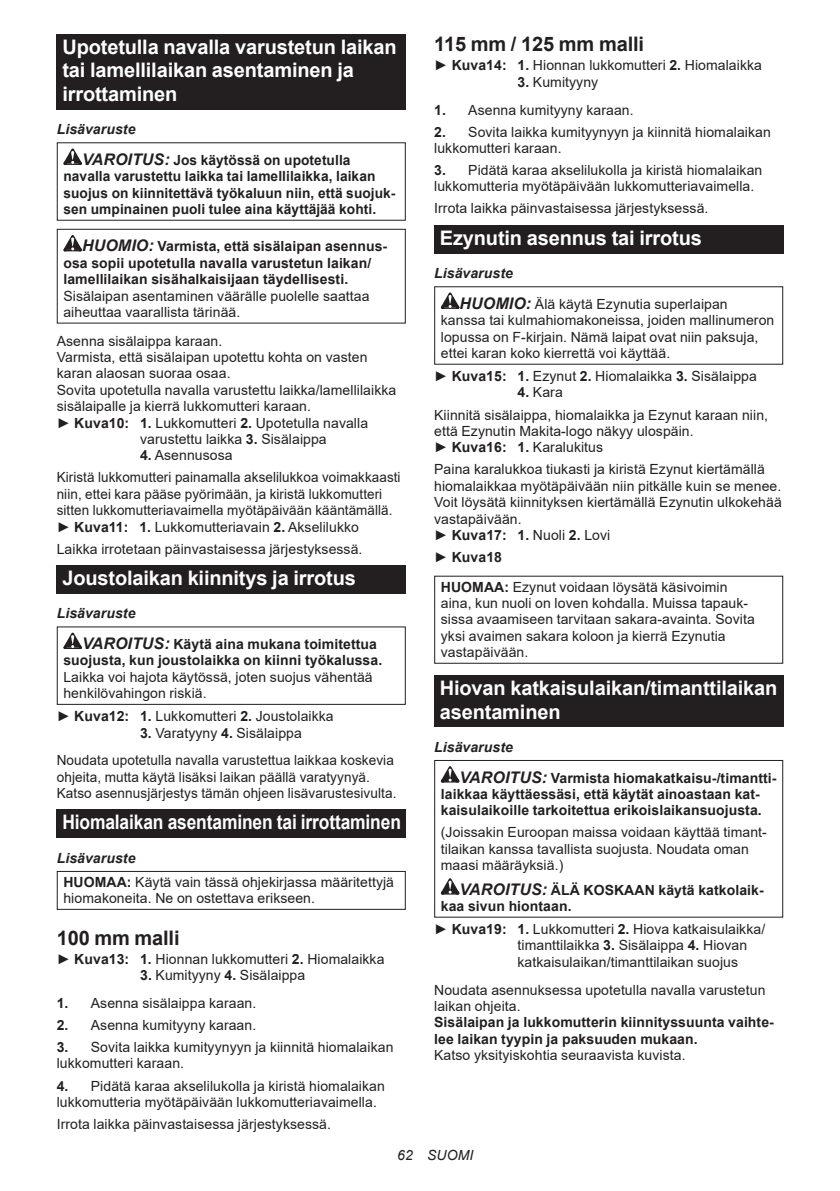
<style>
.page{position:relative;width:840px;height:1191px;background:#fff}
.page>*{position:absolute;margin:0;border:0;box-sizing:border-box;transform-origin:0 0}
.t1{font:700 20px/23.4px "Arial";letter-spacing:-.01em;color:#fff}
.t2{font:700 20px "Arial";letter-spacing:-.01em;color:#fff;scale:.87 1}
.t3{font:700 20px "Arial";letter-spacing:-.01em;color:#231f20}
.t4{font:14px/16.4px "Arial";letter-spacing:.005em;color:#231f20}
.t5{font:700 14px/16.4px "Arial";letter-spacing:.005em;color:#231f20}
.t6{font:14px/16.4px "Arial";letter-spacing:.005em;color:#231f20;scale:.96 1}
.t7{font:italic 14px "Arial";letter-spacing:.005em;color:#231f20}
.s1{font-style:italic}
.s2{font-style:italic;font-size:16px}
.s3{font-weight:700}
.s4{font-weight:700;font-style:italic}
.s5{font-weight:700;font-style:italic;font-size:16px}
</style>
<div class="page">
<div style="left:57px;top:34px;width:348px;height:75px;background:#231f20"></div>
<svg style="left:63px;top:148px;width:19px;height:17px"></svg>
<div style="left:57px;top:142px;width:348px;height:79px;border:1px solid #231f20"></div>
<svg style="left:63px;top:235px;width:19px;height:16px"></svg>
<div style="left:57px;top:229px;width:348px;height:94px;border:1px solid #231f20"></div>
<div style="left:57px;top:565px;width:348px;height:28px;background:#231f20"></div>
<svg style="left:63px;top:632px;width:19px;height:17px"></svg>
<div style="left:57px;top:626px;width:348px;height:79px;border:1px solid #231f20"></div>
<div style="left:57px;top:809px;width:348px;height:29px;background:#231f20"></div>
<div style="left:57px;top:871px;width:348px;height:39px;border:1px solid #231f20"></div>
<div style="left:434px;top:225px;width:348px;height:28px;background:#231f20"></div>
<svg style="left:440px;top:292px;width:19px;height:17px"></svg>
<div style="left:434px;top:286px;width:348px;height:79px;border:1px solid #231f20"></div>
<div style="left:434px;top:575px;width:348px;height:89px;border:1px solid #231f20"></div>
<div style="left:434px;top:675px;width:348px;height:52px;background:#231f20"></div>
<svg style="left:440px;top:766px;width:19px;height:16px"></svg>
<svg style="left:440px;top:878px;width:19px;height:16px"></svg>
<div style="left:434px;top:760px;width:348px;height:157px;border:1px solid #231f20"></div>
<h1 class="t1" style="left:62px;top:36px;width:335px">Upotetulla navalla varustetun laikan tai lamellilaikan asentaminen ja irrottaminen</h1>
<p class="t5" style="left:82px;top:114px;width:270px;line-height:30.6px;text-indent:-25px"><span class="s1">Lisävaruste<br></span><span class="s2">VAROITUS:</span> Jos käytössä on upotetulla</p>
<p class="t5" style="left:63px;top:168px;width:333px">navalla varustettu laikka tai lamellilaikka, laikan suojus on kiinnitettävä työkaluun niin, että suojuk&shy;sen umpinainen puoli tulee aina käyttäjää kohti.</p>
<p class="t5" style="left:63px;top:238px;width:325px;text-indent:19px"><span class="s2">HUOMIO:</span> Varmista, että sisälaipan asennus&shy;osa sopii upotetulla navalla varustetun laikan/ lamellilaikan sisähalkaisijaan täydellisesti.</p>
<p class="t4" style="left:63px;top:287px;width:307px">Sisälaipan asentaminen väärälle puolelle saattaa aiheuttaa vaarallista tärinää.</p>
<p class="t4" style="left:57px;top:332px;width:167px">Asenna sisälaippa karaan.</p>
<p class="t4" style="left:57px;top:349px;width:312px">Varmista, että sisälaipan upotettu kohta on vasten</p>
<p class="t4" style="left:57px;top:365px;width:175px">karan alaosan suoraa osaa.</p>
<p class="t4" style="left:57px;top:381px;width:341px">Sovita upotetulla navalla varustettu laikka/lamellilaikka</p>
<p class="t4" style="left:57px;top:398px;width:255px">sisälaipalle ja kierrä lukkomutteri karaan.</p>
<p class="t4" style="left:57px;top:414px;width:313px">► <span class="s3">Kuva10: 1.</span> Lukkomutteri <span class="s3">2.</span> Upotetulla navalla</p>
<p class="t4" style="left:140px;top:431px;width:188px">varustettu laikka <span class="s3">3.</span> Sisälaippa</p>
<p class="t4" style="left:57px;top:444px;width:345px;line-height:22px;text-indent:83px"><span class="s3">4.</span> Asennusosa<br>Kiristä lukkomutteri painamalla akselilukkoa voimakkaasti</p>
<p class="t6" style="left:57px;top:485px;width:351px">niin, ettei kara pääse pyörimään, ja kiristä lukkomutteri sitten lukkomutteriavaimella myötäpäivään kääntämällä. ► <span class="s3">Kuva11: 1.</span> Lukkomutteriavain <span class="s3">2.</span> Akselilukko</p>
<p class="t4" style="left:57px;top:540px;width:307px">Laikka irrotetaan päinvastaisessa järjestyksessä.</p>
<h1 class="t1" style="left:62px;top:566px;width:295px">Joustolaikan kiinnitys ja irrotus</h1>
<p class="t5" style="left:82px;top:598px;width:296px;line-height:30.6px;text-indent:-25px"><span class="s1">Lisävaruste<br></span><span class="s2">VAROITUS:</span> Käytä aina mukana toimitettua</p>
<p class="t5" style="left:63px;top:652px;width:320px">suojusta, kun joustolaikka on kiinni työkalussa.</p>
<p class="t4" style="left:63px;top:668px;width:310px">Laikka voi hajota käytössä, joten suojus vähentää henkilövahingon riskiä.</p>
<p class="t4" style="left:57px;top:708px;width:278px">► <span class="s3">Kuva12: 1.</span> Lukkomutteri <span class="s3">2.</span> Joustolaikka</p>
<p class="t4" style="left:57px;top:718px;width:338px;line-height:27.8px;text-indent:83px"><span class="s3">3.</span> Varatyyny <span class="s3">4.</span> Sisälaippa<br>Noudata upotetulla navalla varustettua laikkaa koskevia</p>
<p class="t4" style="left:57px;top:768px;width:341px">ohjeita, mutta käytä lisäksi laikan päällä varatyynyä.<br>Katso asennusjärjestys tämän ohjeen lisävarustesivulta.</p>
<h1 class="t2" style="left:62px;top:808px;width:390px">Hiomalaikan asentaminen tai irrottaminen</h1>
<p class="t4" style="left:63px;top:846px;width:332px;line-height:23.8px;text-indent:-7px"><span class="s4">Lisävaruste<br></span><span class="s3">HUOMAA:</span> Käytä vain tässä ohjekirjassa määritettyjä</p>
<p class="t4" style="left:63px;top:890px;width:253px">hiomakoneita. Ne on ostettava erikseen.</p>
<h1 class="t3" style="left:57px;top:923px;width:124px">100 mm malli</h1>
<p class="t4" style="left:57px;top:950px;width:329px">► <span class="s3">Kuva13: 1.</span> Hionnan lukkomutteri <span class="s3">2.</span> Hiomalaikka</p>
<p class="t4" style="left:140px;top:967px;width:167px"><span class="s3">3.</span> Kumityyny <span class="s3">4.</span> Sisälaippa</p>
<p class="t4" style="left:57px;top:994px;width:201px"><span class="s3">1.</span> Asenna sisälaippa karaan.</p>
<p class="t4" style="left:57px;top:1016px;width:201px"><span class="s3">2.</span> Asenna kumityyny karaan.</p>
<p class="t4" style="left:57px;top:1038px;width:338px"><span class="s3">3.</span> Sovita laikka kumityynyyn ja kiinnitä hiomalaikan lukkomutteri karaan.</p>
<p class="t4" style="left:57px;top:1077px;width:329px"><span class="s3">4.</span> Pidätä karaa akselilukolla ja kiristä hiomalaikan lukkomutteria myötäpäivään lukkomutteriavaimella.</p>
<p class="t4" style="left:57px;top:1115px;width:275px">Irrota laikka päinvastaisessa järjestyksessä.</p>
<h1 class="t3" style="left:434px;top:30px;width:211px">115 mm / 125 mm malli</h1>
<p class="t4" style="left:434px;top:57px;width:329px">► <span class="s3">Kuva14: 1.</span> Hionnan lukkomutteri <span class="s3">2.</span> Hiomalaikka</p>
<p class="t4" style="left:517px;top:74px;width:82px"><span class="s3">3.</span> Kumityyny</p>
<p class="t4" style="left:434px;top:101px;width:201px"><span class="s3">1.</span> Asenna kumityyny karaan.</p>
<p class="t4" style="left:434px;top:123px;width:338px"><span class="s3">2.</span> Sovita laikka kumityynyyn ja kiinnitä hiomalaikan lukkomutteri karaan.</p>
<p class="t4" style="left:434px;top:162px;width:329px"><span class="s3">3.</span> Pidätä karaa akselilukolla ja kiristä hiomalaikan lukkomutteria myötäpäivään lukkomutteriavaimella.</p>
<p class="t4" style="left:434px;top:200px;width:275px">Irrota laikka päinvastaisessa järjestyksessä.</p>
<h1 class="t1" style="left:439px;top:226px;width:263px">Ezynutin asennus tai irrotus</h1>
<p class="t4" style="left:459px;top:258px;width:269px;line-height:30.6px;text-indent:-25px"><span class="s4">Lisävaruste<br></span><span class="s5">HUOMIO:</span> Älä käytä Ezynutia superlaipan</p>
<p class="t4" style="left:440px;top:312px;width:335px">kanssa tai kulmahiomakoneissa, joiden mallinumeron lopussa on F-kirjain. Nämä laipat ovat niin paksuja, ettei karan koko kierrettä voi käyttää.</p>
<p class="t4" style="left:434px;top:368px;width:324px">► <span class="s3">Kuva15: 1.</span> Ezynut <span class="s3">2.</span> Hiomalaikka <span class="s3">3.</span> Sisälaippa</p>
<p class="t4" style="left:434px;top:381px;width:335px;line-height:22px;text-indent:83px"><span class="s3">4.</span> Kara<br>Kiinnitä sisälaippa, hiomalaikka ja Ezynut karaan niin,</p>
<p class="t4" style="left:434px;top:423px;width:261px">että Ezynutin Makita-logo näkyy ulospäin. ► <span class="s3">Kuva16: 1.</span> Karalukitus</p>
<p class="t4" style="left:434px;top:461px;width:349px">Paina karalukkoa tiukasti ja kiristä Ezynut kiertämällä hiomalaikkaa myötäpäivään niin pitkälle kuin se menee.<br>Voit löysätä kiinnityksen kiertämällä Ezynutin ulkokehää vastapäivään.<br>► <span class="s3">Kuva17: 1.</span> Nuoli <span class="s3">2.</span> Lovi</p>
<p class="t4" style="left:440px;top:542px;width:288px;line-height:29.6px;text-indent:-7px">► <span class="s3">Kuva18<br>HUOMAA:</span> Ezynut voidaan löysätä käsivoimin</p>
<p class="t4" style="left:440px;top:595px;width:315px">aina, kun nuoli on loven kohdalla. Muissa tapauk&shy;sissa avaamiseen tarvitaan sakara-avainta. Sovita yksi avaimen sakara koloon ja kierrä Ezynutia vastapäivään.</p>
<h1 class="t1" style="left:439px;top:676px;width:339px">Hiovan katkaisulaikan/timanttilaikan asentaminen</h1>
<p class="t5" style="left:459px;top:732px;width:318px;line-height:30.6px;text-indent:-25px"><span class="s1">Lisävaruste<br></span><span class="s2">VAROITUS:</span> Varmista hiomakatkaisu-/timantti-</p>
<p class="t5" style="left:440px;top:786px;width:322px">laikkaa käyttäessäsi, että käytät ainoastaan kat&shy;kaisulaikoille tarkoitettua erikoislaikansuojusta.</p>
<p class="t4" style="left:440px;top:824px;width:327px">(Joissakin Euroopan maissa voidaan käyttää timant&shy;tilaikan kanssa tavallista suojusta. Noudata oman maasi määräyksiä.)</p>
<p class="t5" style="left:440px;top:881px;width:324px;text-indent:19px"><span class="s2">VAROITUS:</span> ÄLÄ KOSKAAN käytä katkolaik&shy;kaa sivun hiontaan.</p>
<p class="t4" style="left:517px;top:920px;width:249px;text-indent:-83px">► <span class="s3">Kuva19: 1.</span> Lukkomutteri <span class="s3">2.</span> Hiova katkaisulaikka/ timanttilaikka <span class="s3">3.</span> Sisälaippa <span class="s3">4.</span> Hiovan katkaisulaikan/timanttilaikan suojus</p>
<p class="t4" style="left:434px;top:981px;width:332px">Noudata asennuksessa upotetulla navalla varustetun laikan ohjeita.</p>
<p class="t5" style="left:434px;top:1014px;width:341px">Sisälaipan ja lukkomutterin kiinnityssuunta vaihte&shy;lee laikan tyypin ja paksuuden mukaan.</p>
<p class="t4" style="left:434px;top:1046px;width:253px">Katso yksityiskohtia seuraavista kuvista.</p>
<p class="t7" style="left:397px;top:1146px;width:78px">62 SUOMI</p>
</div>
